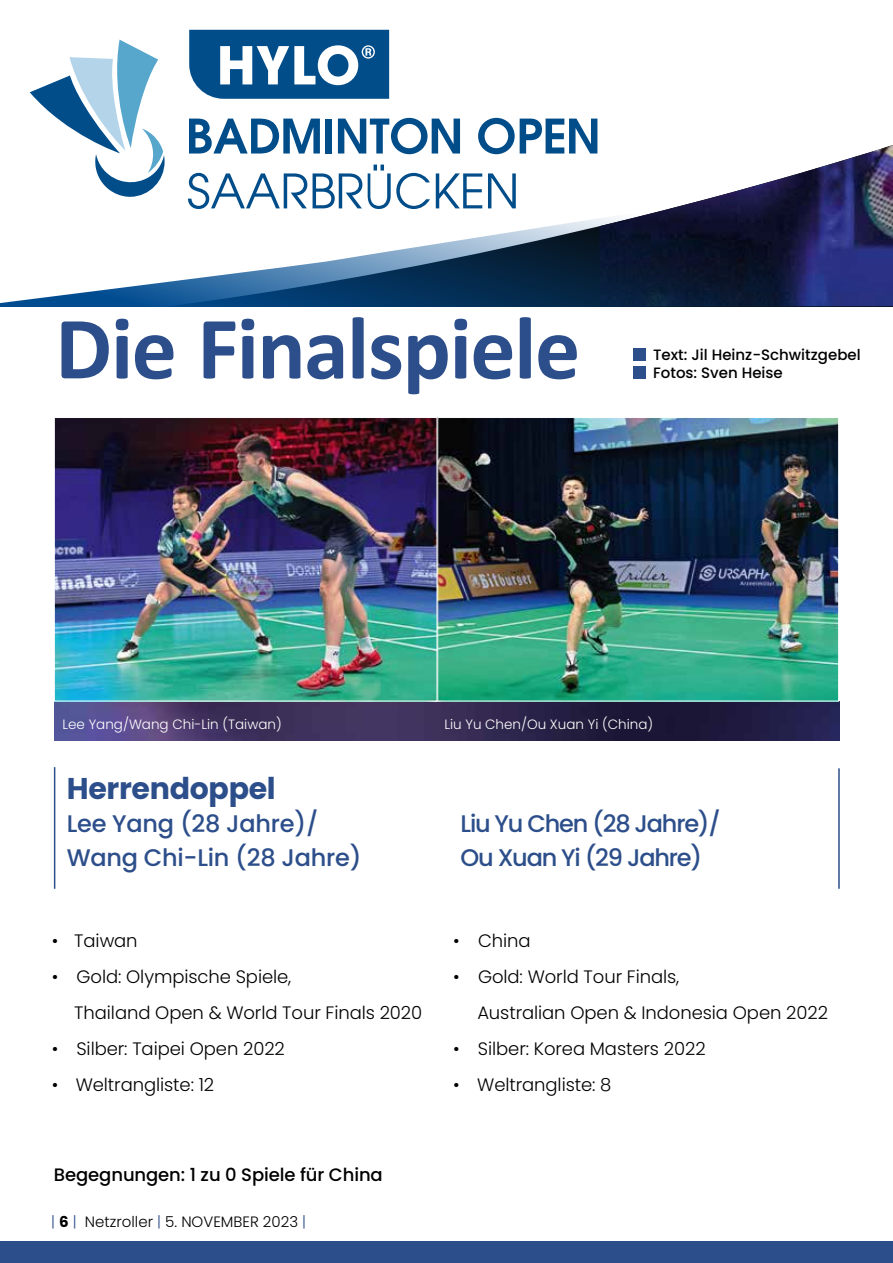
<style>
.page{position:relative;width:893px;height:1263px;background:#fff}
.page>*{position:absolute;margin:0;border:0;box-sizing:border-box;transform-origin:0 0}
.t1{font:700 90px "Calibri";letter-spacing:-.015em;color:#2c4e8a}
.t2{font:700 30px "Poppins";letter-spacing:-.01em;color:#2c4e8a}
.t3{font:500 24px/34.5px "Poppins";letter-spacing:-.01em;color:#2c4e8a}
.t4{font:500 24px/34.5px "Poppins";letter-spacing:-.05em;color:#2c4e8a}
.t5{font:300 18px/36px "Poppins";letter-spacing:-.005em;color:#000}
.t6{font:500 18px "Poppins";letter-spacing:-.005em;color:#000}
.t7{font:500 15px "Poppins";color:#000}
.t8{font:300 15px "Poppins";color:#000}
.t9{font:300 13.5px "Poppins";color:#fff}
.s1{color:#2c4e8a}
.s2{font-weight:700}
</style>
<div class="page">
<svg style="left:0;top:53px;width:893px;height:253px"></svg>
<svg style="left:189px;top:119px;width:131px;height:35px"></svg>
<div style="left:326px;top:119px;width:6px;height:35px;background:#004d8a"></div>
<svg style="left:338px;top:118px;width:122px;height:36px"></svg>
<svg style="left:478px;top:118px;width:119px;height:36px"></svg>
<svg style="left:188px;top:173px;width:119px;height:36px"></svg>
<svg style="left:313px;top:173px;width:49px;height:35px"></svg>
<svg style="left:368px;top:165px;width:62px;height:44px"></svg>
<svg style="left:436px;top:173px;width:46px;height:35px"></svg>
<svg style="left:488px;top:173px;width:28px;height:35px"></svg>
<svg style="left:30px;top:40px;width:135px;height:157px"></svg>
<svg style="left:189px;top:30px;width:200px;height:69px"></svg>
<div style="left:0;top:1242px;width:893px;height:21px;background:#2c4e8a"></div>
<img style="left:54px;top:701px;width:786px;height:39px">
<div style="left:634px;top:348px;width:12px;height:13px;background:#2c4e8a"></div>
<hr style="left:54px;top:767px;width:1px;height:122px;background:#2c4e8a">
<hr style="left:838px;top:768px;width:2px;height:121px;background:#2c4e8a">
<img style="left:56px;top:419px;width:379px;height:280px">
<div style="left:54px;top:417px;width:383px;height:284px;border:1px solid #fff"></div>
<img style="left:439px;top:419px;width:398px;height:280px">
<div style="left:437px;top:417px;width:402px;height:284px;border:1px solid #fff"></div>
<div style="left:634px;top:366px;width:12px;height:13px;background:#2c4e8a"></div>
<h1 class="t1" style="left:55px;top:291px;width:526px">Die Finalspiele</h1>
<p class="t7" style="left:653px;top:346px;width:209px">Text: Jil Heinz-Schwitzgebel</p>
<p class="t7" style="left:653px;top:364px;width:131px">Fotos: Sven Heise</p>
<p class="t9" style="left:63px;top:716px;width:221px">Lee Yang/Wang Chi-Lin (Taiwan)</p>
<p class="t9" style="left:444px;top:716px;width:210px">Liu Yu Chen/Ou Xuan Yi (China)</p>
<h2 class="t2" style="left:67px;top:771px;width:211px">Herrendoppel</h2>
<h3 class="t3" style="left:67px;top:806px;width:296px">Lee Yang (28 Jahre)/<br>Wang Chi-Lin (28 Jahre)</h3>
<p class="t5" style="left:52px;top:923px;width:87px">• Taiwan</p>
<p class="t5" style="left:74px;top:959px;width:349px;text-indent:-23px">• Gold: Olympische Spiele,<br>Thailand Open &amp; World Tour Finals 2020</p>
<p class="t5" style="left:52px;top:1031px;width:235px">• Silber: Taipei Open 2022</p>
<p class="t5" style="left:52px;top:1067px;width:164px">• Weltrangliste: 12</p>
<p class="t6" style="left:54px;top:1164px;width:330px">Begegnungen: 1 zu 0 Spiele für China</p>
<p class="t8" style="left:51px;top:1213px;width:257px"><span class="s1">|</span> <span class="s2">6</span> <span class="s1">|</span> Netzroller <span class="s1">|</span> 5. NOVEMBER 2023 <span class="s1">|</span></p>
<h3 class="t4" style="left:461px;top:806px;width:262px">Liu Yu Chen (28 Jahre)/<br>Ou Xuan Yi (29 Jahre)</h3>
<p class="t5" style="left:453px;top:923px;width:79px">• China</p>
<p class="t5" style="left:477px;top:959px;width:352px;text-indent:-24px">• Gold: World Tour Finals,<br>Australian Open &amp; Indonesia Open 2022</p>
<p class="t5" style="left:453px;top:1031px;width:254px">• Silber: Korea Masters 2022</p>
<p class="t5" style="left:453px;top:1067px;width:160px">• Weltrangliste: 8</p>
</div>
